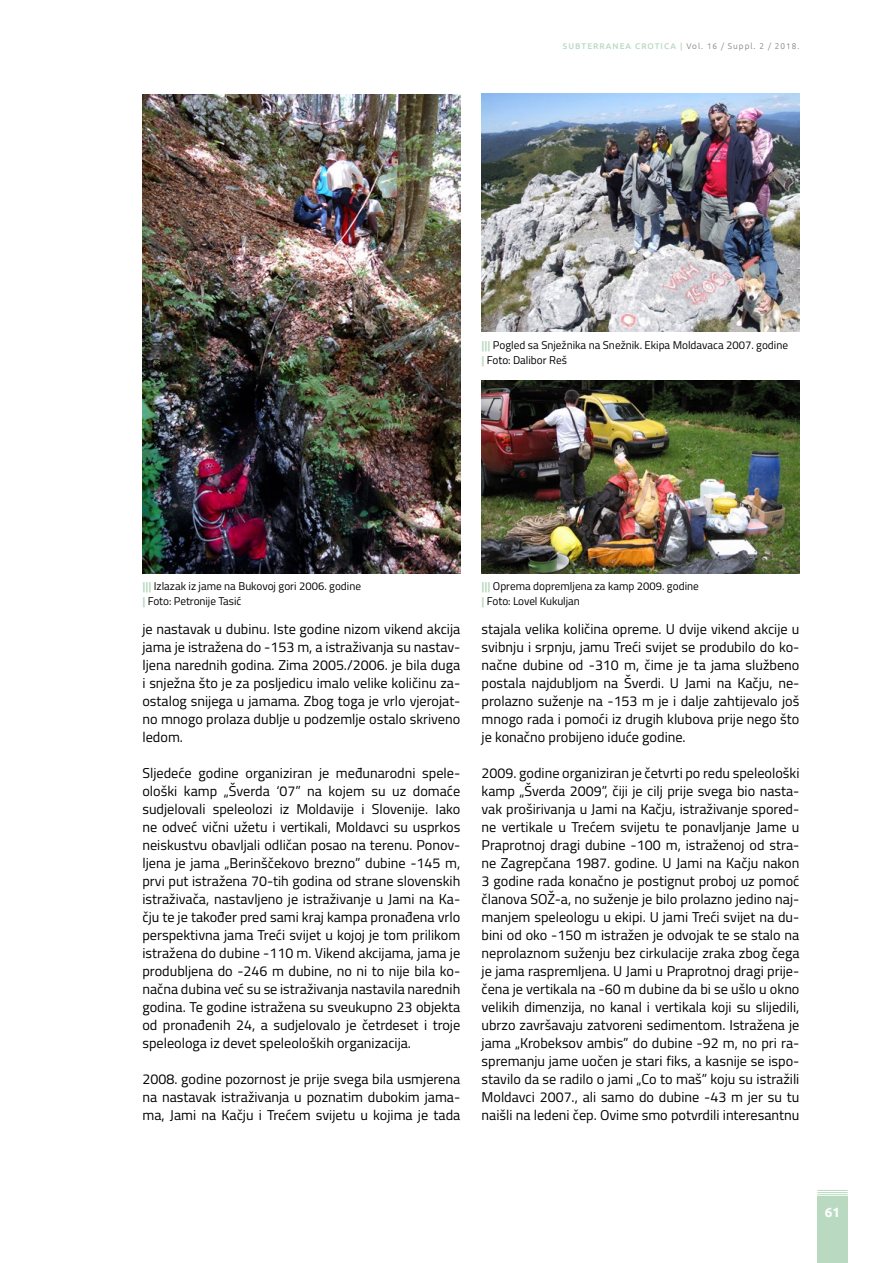
<style>
.page{position:relative;width:893px;height:1263px;background:#fff}
.page>*{position:absolute;margin:0;border:0;box-sizing:border-box;transform-origin:0 0}
.t1{font:14.25px/18px "Titillium";color:#000;text-align:justify}
.t2{font:700 13.5px "Ubuntu";color:#fff}
.t3{font:11.25px/15px "Titillium";color:#000}
.t4{font:300 8.25px "Ubuntu";letter-spacing:.12em;color:#77787b}
.s1{font-weight:500;color:#b9dac0}
.s2{font-weight:700;color:#b9dac0}
</style>
<div class="page">
<div style="left:817px;top:1196px;width:31px;height:67px;background:#b9dac0"></div>
<hr style="left:817px;top:1194px;width:31px;height:1px;background:#b9dac0">
<hr style="left:817px;top:1192px;width:31px;height:1px;background:#b9dac0">
<hr style="left:817px;top:1190px;width:31px;height:1px;background:#b9dac0">
<img style="left:142px;top:94px;width:318px;height:479px">
<img style="left:482px;top:94px;width:317px;height:238px">
<img style="left:482px;top:381px;width:317px;height:192px">
<p class="t4" style="left:563px;top:41px;width:238px"><span class="s1">SUBTERRANEA CROTICA |</span> Vol. 16 / Suppl. 2 / 2018.</p>
<p class="t3" style="left:482px;top:337px;width:308px"><span class="s2">|||</span> Pogled sa Snježnika na Snežnik. Ekipa Moldavaca 2007. godine <span class="s2">|</span> Foto: Dalibor Reš</p>
<p class="t3" style="left:142px;top:578px;width:220px"><span class="s2">|||</span> Izlazak iz jame na Bukovoj gori 2006. godine <span class="s2">|</span> Foto: Petronije Tasić</p>
<p class="t1" style="left:142px;top:619px;width:319px">je nastavak u dubinu. Iste godine nizom vikend akcija jama je istražena do -153 m, a istraživanja su nastav&shy;ljena narednih godina. Zima 2005./2006. je bila duga i snježna što je za posljedicu imalo velike količinu za&shy;ostalog snijega u jamama. Zbog toga je vrlo vjerojat&shy;no mnogo prolaza dublje u podzemlje ostalo skriveno ledom.</p>
<p class="t1" style="left:142px;top:763px;width:319px">Sljedeće godine organiziran je međunarodni spele&shy;ološki kamp „Šverda ‘07” na kojem su uz domaće sudjelovali speleolozi iz Moldavije i Slovenije. Iako ne odveć vični užetu i vertikali, Moldavci su usprkos neiskustvu obavljali odličan posao na terenu. Ponov&shy;ljena je jama „Berinščekovo brezno” dubine -145 m, prvi put istražena 70-tih godina od strane slovenskih istraživača, nastavljeno je istraživanje u Jami na Ka&shy;čju te je također pred sami kraj kampa pronađena vrlo perspektivna jama Treći svijet u kojoj je tom prilikom istražena do dubine -110 m. Vikend akcijama, jama je produbljena do -246 m dubine, no ni to nije bila ko&shy;načna dubina već su se istraživanja nastavila narednih godina. Te godine istražena su sveukupno 23 objekta od pronađenih 24, a sudjelovalo je četrdeset i troje speleologa iz devet speleoloških organizacija.</p>
<p class="t1" style="left:142px;top:1069px;width:319px">2008. godine pozornost je prije svega bila usmjerena na nastavak istraživanja u poznatim dubokim jama&shy;ma, Jami na Kačju i Trećem svijetu u kojima je tada</p>
<p class="t3" style="left:482px;top:578px;width:219px"><span class="s2">|||</span> Oprema dopremljena za kamp 2009. godine <span class="s2">|</span> Foto: Lovel Kukuljan</p>
<p class="t1" style="left:482px;top:619px;width:319px">stajala velika količina opreme. U dvije vikend akcije u svibnju i srpnju, jamu Treći svijet se produbilo do ko&shy;načne dubine od -310 m, čime je ta jama službeno postala najdubljom na Šverdi. U Jami na Kačju, ne&shy;prolazno suženje na -153 m je i dalje zahtijevalo još mnogo rada i pomoći iz drugih klubova prije nego što je konačno probijeno iduće godine.</p>
<p class="t1" style="left:482px;top:763px;width:319px">2009. godine organiziran je četvrti po redu speleološki kamp „Šverda 2009”, čiji je cilj prije svega bio nasta&shy;vak proširivanja u Jami na Kačju, istraživanje spored&shy;ne vertikale u Trećem svijetu te ponavljanje Jame u Praprotnoj dragi dubine -100 m, istraženoj od stra&shy;ne Zagrepčana 1987. godine. U Jami na Kačju nakon 3 godine rada konačno je postignut proboj uz pomoć članova SOŽ-a, no suženje je bilo prolazno jedino naj&shy;manjem speleologu u ekipi. U jami Treći svijet na du&shy;bini od oko -150 m istražen je odvojak te se stalo na neprolaznom suženju bez cirkulacije zraka zbog čega je jama raspremljena. U Jami u Praprotnoj dragi prije&shy;čena je vertikala na -60 m dubine da bi se ušlo u okno velikih dimenzija, no kanal i vertikala koji su slijedili, ubrzo završavaju zatvoreni sedimentom. Istražena je jama „Krobeksov ambis” do dubine -92 m, no pri ra&shy;spremanju jame uočen je stari fiks, a kasnije se ispo&shy;stavilo da se radilo o jami „Co to maš” koju su istražili Moldavci 2007., ali samo do dubine -43 m jer su tu naišli na ledeni čep. Ovime smo potvrdili interesantnu</p>
<p class="t2" style="left:825px;top:1204px;width:17px">61</p>
</div>
